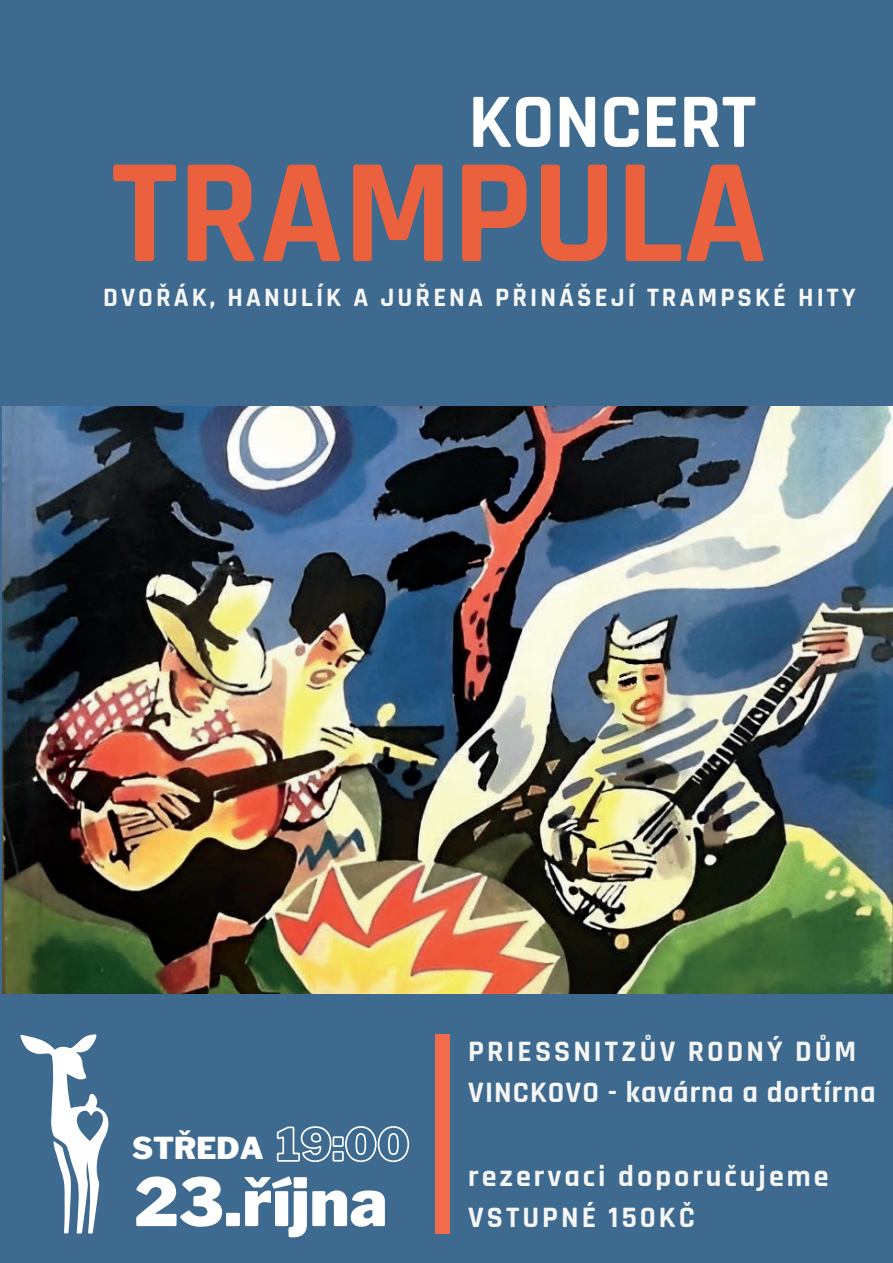
<style>
.page{position:relative;width:893px;height:1263px;background:#3e6a8f}
.page>*{position:absolute;margin:0;border:0;box-sizing:border-box;transform-origin:0 0}
.t1{font:700 150px "Rajdhani";color:#eb613d}
.t2{font:700 77.78px "Rajdhani";color:#fff}
.t3{font:900 66px "Libre Franklin";color:#fff}
.t4{font:700 30px/41.6px "Rajdhani";letter-spacing:.035em;color:#f6f6f6}
.t5{font:700 30px/41.6px "Rajdhani";letter-spacing:.1em;color:#f6f6f6}
.t6{font:900 30px "Libre Franklin";color:#fff}
.t7{font:700 26.85px "Rajdhani";letter-spacing:.115em;color:#f6f6f6}
</style>
<div class="page">
<div style="left:435px;top:1034px;width:15px;height:199px;background:#f26b4b"></div>
<svg style="left:20px;top:1034px;width:88px;height:199px"></svg>
<img style="left:2px;top:406px;width:891px;height:587px">
<svg style="left:276px;top:1126px;width:134px;height:37px"></svg>
<h5 class="t2" style="left:468px;top:75px;width:289px">KONCERT</h5>
<h2 class="t1" style="left:111px;top:122px;width:657px">TRAMPULA</h2>
<h1 class="t7" style="left:103px;top:281px;width:754px">DVOŘÁK, HANULÍK A JUŘENA PŘINÁŠEJÍ TRAMPSKÉ HITY</h1>
<p class="t6" style="left:132px;top:1130px;width:133px">STŘEDA</p>
<h4 class="t3" style="left:134px;top:1162px;width:254px">23.října</h4>
<p class="t4" style="left:468px;top:1031px;width:409px">PRIESSNITZŮV RODNÝ DŮM<br>VINCKOVO - kavárna a dortírna</p>
<p class="t5" style="left:468px;top:1156px;width:362px">rezervaci doporučujeme<br>VSTUPNÉ 150KČ</p>
</div>
